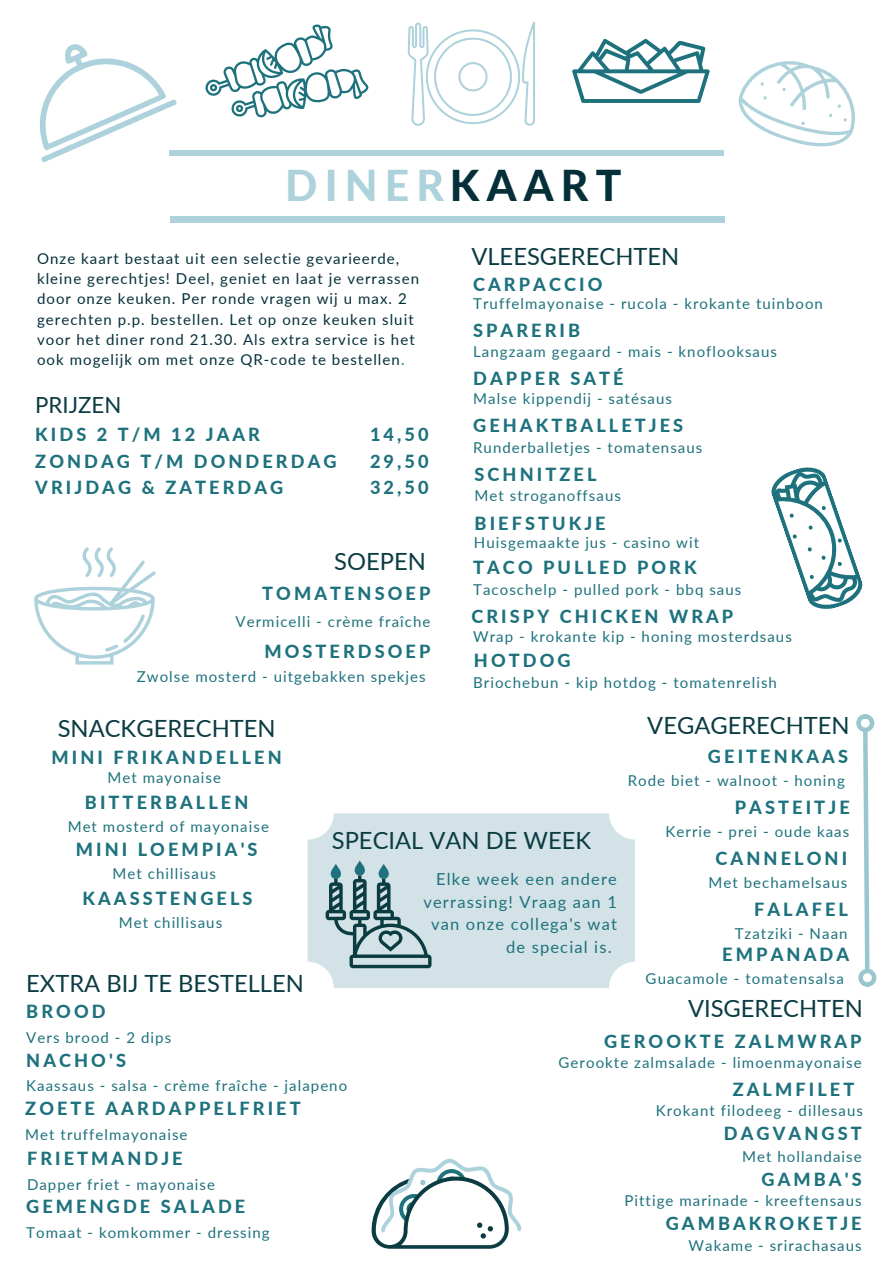
<style>
.page{position:relative;width:894px;height:1264px;background:#fff}
.page>*{position:absolute;margin:0;border:0;box-sizing:border-box;transform-origin:0 0}
.t1{font:800 42.45px "Lato";letter-spacing:.17em;color:#add2db}
.t2{font:23.7px "Lato";color:#0b3c42}
.t3{font:22.2px "Lato";color:#0b3c42}
.t4{font:800 18.15px "Lato";letter-spacing:.17em;color:#1e727d}
.t5{font:16.5px "Lato";letter-spacing:.07em;color:#1e727d}
.t6{font:15px "Lato";letter-spacing:.07em;color:#1e727d}
.t7{font:15px/20.2px "Lato";letter-spacing:.07em;color:#05303a}
.s1{color:#05303a}
.s2{color:#1e727d}
</style>
<div class="page">
<div style="left:169px;top:150px;width:554px;height:6px;background:#add2db"></div>
<div style="left:170px;top:216px;width:554px;height:6px;background:#add2db"></div>
<svg style="left:34px;top:547px;width:122px;height:117px"></svg>
<div style="left:307px;top:813px;width:328px;height:174px;background:#d2e2e6;border-radius:26px"></div>
<svg style="left:325px;top:860px;width:106px;height:108px"></svg>
<svg style="left:771px;top:467px;width:92px;height:142px"></svg>
<svg style="left:861px;top:730px;width:10px;height:238px"></svg>
<div style="left:856px;top:714px;width:18px;height:18px;border:5px solid #9ac7cd;border-radius:50%"></div>
<div style="left:858px;top:968px;width:18px;height:18px;border:5px solid #9ac7cd;border-radius:50%"></div>
<svg style="left:371px;top:1158px;width:150px;height:90px"></svg>
<svg style="left:39px;top:44px;width:138px;height:119px"></svg>
<svg style="left:205px;top:24px;width:164px;height:94px"></svg>
<svg style="left:572px;top:39px;width:137px;height:64px"></svg>
<svg style="left:407px;top:21px;width:128px;height:105px"></svg>
<svg style="left:738px;top:61px;width:117px;height:86px"></svg>
<p class="t1" style="left:285px;top:159px;width:337px">DINER<span class="s1">KAART</span></p>
<p class="t7" style="left:37px;top:248px;width:383px">Onze kaart bestaat uit een selectie gevarieerde, kleine gerechtjes! Deel, geniet en laat je verrassen door onze keuken. Per ronde vragen wij u max. 2 gerechten p.p. bestellen. Let op onze keuken sluit voor het diner rond 21.30. Als extra service is het ook mogelijk om met onze QR-code te bestellen<span class="s2">.</span></p>
<p class="t3" style="left:35px;top:391px;width:87px">PRIJZEN</p>
<p class="t4" style="left:35px;top:423px;width:226px">KIDS 2 T/M 12 JAAR</p>
<p class="t4" style="left:370px;top:423px;width:60px">14,50</p>
<p class="t4" style="left:370px;top:449px;width:60px">29,50</p>
<p class="t4" style="left:35px;top:449px;width:303px">ZONDAG T/M DONDERDAG</p>
<p class="t4" style="left:35px;top:476px;width:249px">VRIJDAG &amp; ZATERDAG</p>
<p class="t4" style="left:370px;top:476px;width:60px">32,50</p>
<p class="t2" style="left:334px;top:546px;width:93px">SOEPEN</p>
<p class="t4" style="left:262px;top:582px;width:170px">TOMATENSOEP</p>
<p class="t6" style="left:235px;top:612px;width:196px">Vermicelli - crème fraîche</p>
<p class="t4" style="left:264px;top:640px;width:167px">MOSTERDSOEP</p>
<p class="t6" style="left:137px;top:667px;width:290px">Zwolse mosterd - uitgebakken spekjes</p>
<p class="t2" style="left:58px;top:713px;width:219px">SNACKGERECHTEN</p>
<p class="t2" style="left:471px;top:241px;width:209px">VLEESGERECHTEN</p>
<p class="t4" style="left:473px;top:273px;width:131px">CARPACCIO</p>
<p class="t6" style="left:473px;top:294px;width:351px">Truffelmayonaise - rucola - krokante tuinboon</p>
<p class="t4" style="left:473px;top:319px;width:108px">SPARERIB</p>
<p class="t6" style="left:473px;top:342px;width:305px">Langzaam gegaard - mais - knoflooksaus</p>
<p class="t4" style="left:473px;top:367px;width:152px">DAPPER SATÉ</p>
<p class="t6" style="left:473px;top:389px;width:200px">Malse kippendij - satésaus</p>
<p class="t4" style="left:473px;top:414px;width:211px">GEHAKTBALLETJES</p>
<p class="t6" style="left:473px;top:438px;width:231px">Runderballetjes - tomatensaus</p>
<p class="t4" style="left:474px;top:463px;width:123px">SCHNITZEL</p>
<p class="t6" style="left:474px;top:486px;width:148px">Met stroganoffsaus</p>
<p class="t4" style="left:474px;top:511px;width:133px">BIEFSTUKJE</p>
<p class="t6" style="left:474px;top:533px;width:227px">Huisgemaakte jus - casino wit</p>
<p class="t4" style="left:473px;top:556px;width:225px">TACO PULLED PORK</p>
<p class="t6" style="left:473px;top:580px;width:270px">Tacoschelp - pulled pork - bbq saus</p>
<p class="t4" style="left:471px;top:605px;width:263px">CRISPY CHICKEN WRAP</p>
<p class="t6" style="left:473px;top:627px;width:320px">Wrap - krokante kip - honing mosterdsaus</p>
<p class="t4" style="left:474px;top:649px;width:98px">HOTDOG</p>
<p class="t6" style="left:473px;top:673px;width:305px">Briochebun - kip hotdog - tomatenrelish</p>
<p class="t2" style="left:647px;top:711px;width:204px">VEGAGERECHTEN</p>
<p class="t4" style="left:707px;top:745px;width:142px">GEITENKAAS</p>
<p class="t6" style="left:627px;top:771px;width:218px">Rode biet - walnoot - honing</p>
<p class="t4" style="left:734px;top:796px;width:116px">PASTEITJE</p>
<p class="t6" style="left:665px;top:821px;width:185px">Kerrie - prei - oude kaas</p>
<p class="t4" style="left:715px;top:847px;width:133px">CANNELONI</p>
<p class="t6" style="left:708px;top:873px;width:140px">Met bechamelsaus</p>
<p class="t4" style="left:753px;top:898px;width:95px">FALAFEL</p>
<p class="t6" style="left:734px;top:924px;width:114px">Tzatziki - Naan</p>
<p class="t4" style="left:52px;top:746px;width:231px">MINI FRIKANDELLEN</p>
<p class="t6" style="left:107px;top:768px;width:115px">Met mayonaise</p>
<p class="t4" style="left:85px;top:790px;width:165px">BITTERBALLEN</p>
<p class="t6" style="left:68px;top:816px;width:203px">Met mosterd of mayonaise</p>
<p class="t2" style="left:332px;top:825px;width:261px">SPECIAL VAN DE WEEK</p>
<p class="t4" style="left:76px;top:838px;width:183px">MINI LOEMPIA'S</p>
<p class="t6" style="left:112px;top:864px;width:105px">Met chillisaus</p>
<p class="t4" style="left:82px;top:887px;width:172px">KAASSTENGELS</p>
<p class="t6" style="left:119px;top:912px;width:105px">Met chillisaus</p>
<p class="t5" style="left:436px;top:868px;width:182px">Elke week een andere</p>
<p class="t5" style="left:423px;top:891px;width:195px">verrassing! Vraag aan 1</p>
<p class="t5" style="left:431px;top:913px;width:187px">van onze collega's wat</p>
<p class="t5" style="left:506px;top:936px;width:107px">de special is.</p>
<p class="t4" style="left:722px;top:943px;width:128px">EMPANADA</p>
<p class="t6" style="left:645px;top:969px;width:199px">Guacamole - tomatensalsa</p>
<p class="t2" style="left:26px;top:968px;width:279px">EXTRA BIJ TE BESTELLEN</p>
<p class="t6" style="left:26px;top:1027px;width:146px">Vers brood - 2 dips</p>
<p class="t4" style="left:26px;top:1048px;width:101px">NACHO'S</p>
<p class="t6" style="left:26px;top:1076px;width:322px">Kaassaus - salsa - crème fraîche - jalapeno</p>
<p class="t4" style="left:25px;top:1097px;width:277px">ZOETE AARDAPPELFRIET</p>
<p class="t6" style="left:25px;top:1125px;width:164px">Met truffelmayonaise</p>
<p class="t4" style="left:27px;top:1146px;width:157px">FRIETMANDJE</p>
<p class="t6" style="left:27px;top:1174px;width:189px">Dapper friet - mayonaise</p>
<p class="t4" style="left:26px;top:1195px;width:220px">GEMENGDE SALADE</p>
<p class="t6" style="left:26px;top:1223px;width:245px">Tomaat - komkommer - dressing</p>
<p class="t2" style="left:687px;top:993px;width:176px">VISGERECHTEN</p>
<p class="t4" style="left:26px;top:1000px;width:81px">BROOD</p>
<p class="t4" style="left:604px;top:1029px;width:259px">GEROOKTE ZALMWRAP</p>
<p class="t6" style="left:558px;top:1052px;width:304px">Gerookte zalmsalade - limoenmayonaise</p>
<p class="t4" style="left:732px;top:1077px;width:123px">ZALMFILET</p>
<p class="t6" style="left:655px;top:1101px;width:209px">Krokant filodeeg - dillesaus</p>
<p class="t4" style="left:723px;top:1122px;width:139px">DAGVANGST</p>
<p class="t6" style="left:741px;top:1147px;width:121px">Met hollandaise</p>
<p class="t4" style="left:761px;top:1167px;width:102px">GAMBA'S</p>
<p class="t6" style="left:624px;top:1191px;width:239px">Pittige marinade - kreeftensaus</p>
<p class="t4" style="left:665px;top:1211px;width:197px">GAMBAKROKETJE</p>
<p class="t6" style="left:688px;top:1236px;width:174px">Wakame - srirachasaus</p>
</div>
